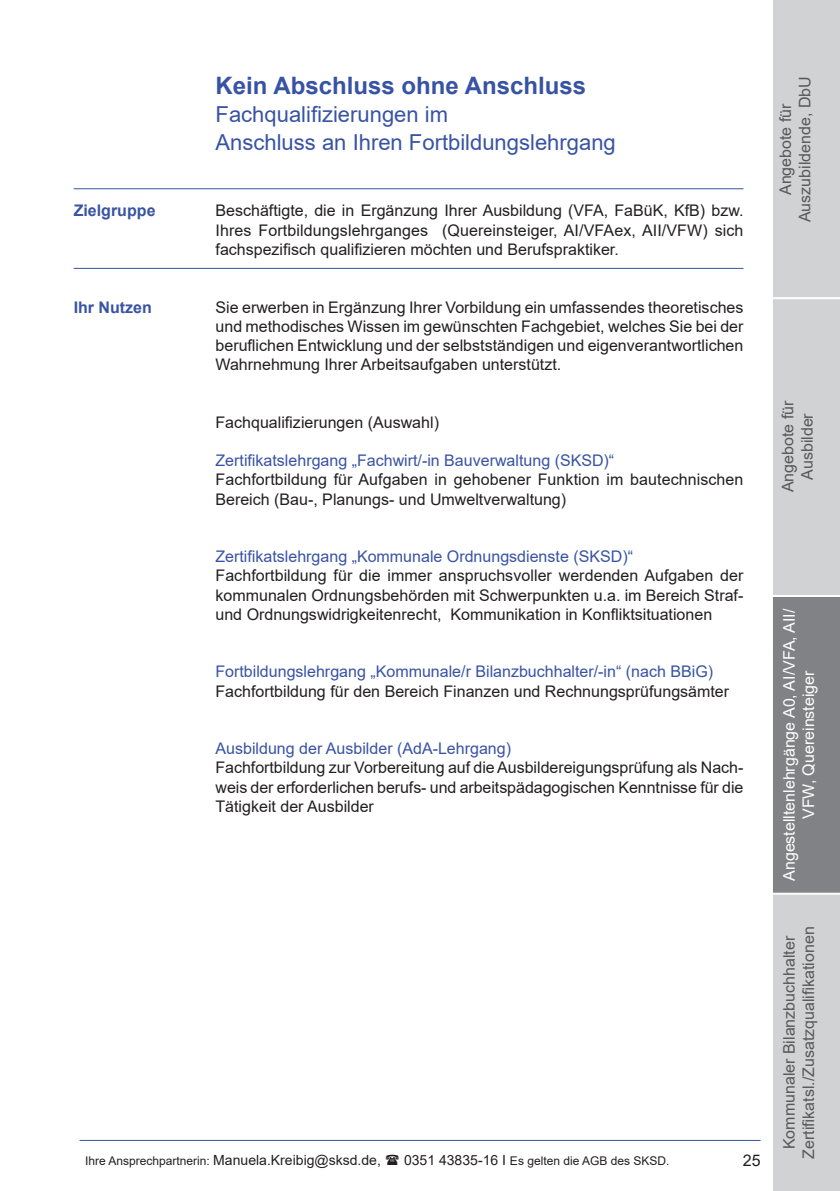
<style>
.page{position:relative;width:840px;height:1191px;background:#fff}
.page>*{position:absolute;margin:0;border:0;box-sizing:border-box;transform-origin:0 0}
.t1{font:700 24px "Arial";color:#3853a3}
.t2{font:22px/28px "Arial";color:#3853a3}
.t3{font:16px/19.2px "Arial";color:#231f20;text-align:justify}
.t4{font:16px "Arial";color:#3853a3}
.t5{font:16px/19.2px "Arial";color:#57585a;text-align:center}
.t6{font:16px/19.2px "Arial";color:#fff;text-align:center}
.t7{font:700 16px "Arial";color:#3853a3}
.t8{font:14px "Arial";color:#231f20}
.t9{font:12px "Arial";color:#231f20}
.s1{font-size:12px}
.s2{font-size:14px}
</style>
<div class="page">
<hr style="left:79px;top:1140px;width:681px;height:1px;background:#3853a3">
<svg style="left:773px;top:0;width:66px;height:1191px;background:#bdbec0"></svg>
<hr style="left:74px;top:188px;width:669px;height:1px;background:#3853a3">
<hr style="left:74px;top:268px;width:669px;height:1px;background:#3853a3">
<h1 class="t1" style="left:215px;top:69px;width:372px">Kein Abschluss ohne Anschluss</h1>
<h2 class="t2" style="left:215px;top:100px;width:401px">Fachqualifizierungen im<br>Anschluss an Ihren Fortbildungslehrgang</h2>
<p class="t7" style="left:74px;top:199px;width:83px">Zielgruppe</p>
<p class="t3" style="left:215px;top:201px;width:529px">Beschäftigte, die in Ergänzung Ihrer Ausbildung (VFA, FaBüK, KfB) bzw.<br>Ihres Fortbildungslehrganges (Quereinsteiger, AI/VFAex, AII/VFW) sich fachspezifisch qualifizieren möchten und Berufspraktiker.</p>
<p class="t7" style="left:74px;top:295px;width:80px">Ihr Nutzen</p>
<p class="t3" style="left:215px;top:297px;width:529px">Sie erwerben in Ergänzung Ihrer Vorbildung ein umfassendes theoretisches und methodisches Wissen im gewünschten Fachgebiet, welches Sie bei der beruflichen Entwicklung und der selbstständigen und eigenverantwortlichen Wahrnehmung Ihrer Arbeitsaufgaben unterstützt.</p>
<p class="t3" style="left:215px;top:412px;width:225px">Fachqualifizierungen (Auswahl)</p>
<p class="t4" style="left:215px;top:449px;width:400px">Zertifikatslehrgang „Fachwirt/-in Bauverwaltung (SKSD)“</p>
<p class="t3" style="left:215px;top:470px;width:529px">Fachfortbildung für Aufgaben in gehobener Funktion im bautechnischen<br>Bereich (Bau-, Planungs- und Umweltverwaltung)</p>
<p class="t4" style="left:215px;top:545px;width:419px">Zertifikatslehrgang „Kommunale Ordnungsdienste (SKSD)“</p>
<p class="t3" style="left:215px;top:566px;width:529px">Fachfortbildung für die immer anspruchsvoller werdenden Aufgaben der kommunalen Ordnungsbehörden mit Schwerpunkten u.a. im Bereich Straf&shy;und Ordnungswidrigkeitenrecht, Kommunikation in Konfliktsituationen</p>
<p class="t4" style="left:215px;top:661px;width:499px">Fortbildungslehrgang „Kommunale/r Bilanzbuchhalter/-in“ (nach BBiG)</p>
<p class="t3" style="left:215px;top:681px;width:515px">Fachfortbildung für den Bereich Finanzen und Rechnungsprüfungsämter</p>
<p class="t4" style="left:215px;top:737px;width:297px">Ausbildung der Ausbilder (AdA-Lehrgang)</p>
<p class="t3" style="left:215px;top:758px;width:529px">Fachfortbildung zur Vorbereitung auf dieAusbildereigungsprüfung als Nach&shy;weis der erforderlichen berufs- und arbeitspädagogischen Kenntnisse für die Tätigkeit der Ausbilder</p>
<p class="t8" style="left:85px;top:1150px;width:297px"><span class="s1">Ihre Ansprechpartnerin:</span> Manuela.Kreibig@sksd.de,</p>
<p class="t9" style="left:404px;top:1152px;width:267px"><span class="s2">0351 43835-16 I</span> Es gelten die AGB des SKSD.</p>
<p class="t3" style="left:742px;top:1150px;width:19px">25</p>
<p class="t5" style="left:775px;top:222px;width:147px;rotate:-90deg">Angebote für<br>Auszubildende, DbU</p>
<p class="t5" style="left:777px;top:492px;width:93px;rotate:-90deg">Angebote für<br>Ausbilder</p>
<p class="t6" style="left:779px;top:881px;width:274px;rotate:-90deg">Angestelltenlehrgänge A0, AI/VFA, AII/<br>VFW, Quereinsteiger</p>
<p class="t5" style="left:779px;top:1158px;width:234px;rotate:-90deg">Kommunaler Bilanzbuchhalter<br>Zertifikatsl./Zusatzqualifikationen</p>
</div>
